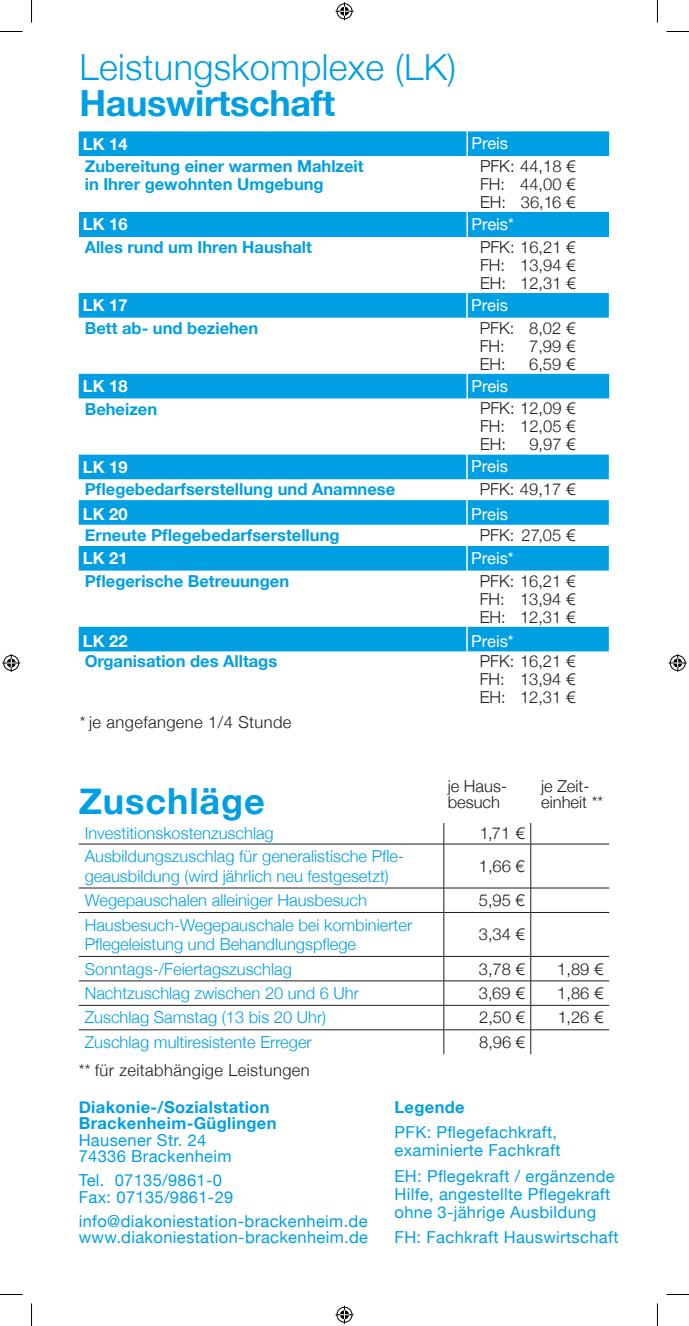
<style>
.page{position:relative;width:689px;height:1326px;background:#fff}
.page>*{position:absolute;margin:0;border:0;box-sizing:border-box;transform-origin:0 0}
.t1{font:300 36px "Helvetica Neue";letter-spacing:.01em;color:#009fe3}
.t2{font:700 36px "Helvetica Neue";letter-spacing:-.01em;color:#009fe3}
.t3{font:700 36px "Helvetica Neue";letter-spacing:.025em;color:#009fe3}
.t4{font:300 16.5px/19.5px "Helvetica Neue";color:#009fe3}
.t5{font:16.5px/16.5px "Helvetica Neue";letter-spacing:.02em;color:#009fe3}
.t6{font:300 16.5px/18px "Helvetica Neue";color:#1d1d1b;text-align:justify}
.t7{font:700 16.5px/18px "Helvetica Neue";color:#009fe3}
.t8{font:700 16.5px/16.5px "Helvetica Neue";letter-spacing:.02em;color:#009fe3}
.t9{font:300 16.5px "Helvetica Neue";letter-spacing:.025em;color:#1d1d1b}
.t10{font:16.5px "Helvetica Neue";color:#fff}
.t11{font:700 16.5px "Helvetica Neue";color:#fff}
.s1{font-family:"Frutiger LT Pro"}
</style>
<div class="page">
<div style="left:79px;top:131px;width:529px;height:25px;background:#009fe3"></div>
<div style="left:79px;top:212px;width:388px;height:25px;background:#009fe3"></div>
<div style="left:467px;top:212px;width:141px;height:25px;background:#009fe3"></div>
<svg style="left:466px;top:212px;width:1px;height:25px"></svg>
<svg style="left:79px;top:293px;width:529px;height:25px;background:#04a0e3"></svg>
<div style="left:79px;top:374px;width:529px;height:24px;background:#009fe3"></div>
<div style="left:79px;top:455px;width:529px;height:24px;background:#009fe3"></div>
<svg style="left:79px;top:500px;width:529px;height:25px;background:#04a0e3"></svg>
<div style="left:79px;top:546px;width:529px;height:25px;background:#009fe3"></div>
<div style="left:79px;top:627px;width:529px;height:24px;background:#009fe3"></div>
<hr style="left:79px;top:844px;width:364px;height:1px;background:#1d1d1b">
<hr style="left:443px;top:844px;width:87px;height:1px;background:#1d1d1b">
<hr style="left:530px;top:844px;width:78px;height:1px;background:#1d1d1b">
<hr style="left:79px;top:888px;width:364px;height:1px;background:#1d1d1b">
<hr style="left:443px;top:888px;width:87px;height:1px;background:#1d1d1b">
<hr style="left:530px;top:888px;width:78px;height:1px;background:#1d1d1b">
<hr style="left:79px;top:912px;width:364px;height:1px;background:#1d1d1b">
<hr style="left:443px;top:912px;width:87px;height:1px;background:#1d1d1b">
<hr style="left:530px;top:912px;width:78px;height:1px;background:#1d1d1b">
<hr style="left:79px;top:956px;width:364px;height:1px;background:#1d1d1b">
<hr style="left:443px;top:956px;width:87px;height:1px;background:#1d1d1b">
<hr style="left:530px;top:956px;width:78px;height:1px;background:#1d1d1b">
<hr style="left:79px;top:981px;width:364px;height:1px;background:#1d1d1b">
<hr style="left:443px;top:981px;width:87px;height:1px;background:#1d1d1b">
<hr style="left:530px;top:981px;width:78px;height:1px;background:#1d1d1b">
<hr style="left:79px;top:1005px;width:364px;height:1px;background:#1d1d1b">
<hr style="left:443px;top:1005px;width:87px;height:1px;background:#1d1d1b">
<hr style="left:530px;top:1005px;width:78px;height:1px;background:#1d1d1b">
<hr style="left:79px;top:1029px;width:364px;height:1px;background:#1d1d1b">
<hr style="left:443px;top:1029px;width:87px;height:1px;background:#1d1d1b">
<hr style="left:530px;top:1029px;width:78px;height:1px;background:#1d1d1b">
<svg style="left:443px;top:823px;width:1px;height:21px"></svg>
<hr style="left:443px;top:844px;width:1px;height:44px;background:#1d1d1b">
<svg style="left:443px;top:888px;width:1px;height:24px"></svg>
<hr style="left:443px;top:912px;width:1px;height:44px;background:#1d1d1b">
<svg style="left:443px;top:956px;width:1px;height:98px"></svg>
<svg style="left:530px;top:823px;width:1px;height:21px"></svg>
<hr style="left:530px;top:844px;width:1px;height:44px;background:#1d1d1b">
<svg style="left:530px;top:888px;width:1px;height:24px"></svg>
<hr style="left:530px;top:912px;width:1px;height:44px;background:#1d1d1b">
<svg style="left:530px;top:956px;width:1px;height:98px"></svg>
<svg style="left:0;top:31px;width:22px;height:1px"></svg>
<svg style="left:666px;top:31px;width:22px;height:1px"></svg>
<svg style="left:0;top:1294px;width:22px;height:1px"></svg>
<svg style="left:666px;top:1294px;width:22px;height:1px"></svg>
<svg style="left:31px;top:0;width:1px;height:23px"></svg>
<svg style="left:31px;top:1303px;width:1px;height:23px"></svg>
<svg style="left:656px;top:0;width:1px;height:22px"></svg>
<svg style="left:656px;top:1304px;width:1px;height:22px"></svg>
<svg style="left:335px;top:2px;width:18px;height:18px"></svg>
<svg style="left:335px;top:1306px;width:18px;height:18px"></svg>
<svg style="left:2px;top:654px;width:18px;height:18px"></svg>
<svg style="left:668px;top:654px;width:18px;height:18px"></svg>
<h1 class="t1" style="left:79px;top:38px;width:378px">Leistungskomplexe (LK)</h1>
<h1 class="t2" style="left:79px;top:75px;width:257px">Hauswirtschaft</h1>
<p class="t11" style="left:83px;top:131px;width:46px">LK 14</p>
<p class="t10" style="left:471px;top:131px;width:38px">Preis</p>
<p class="t7" style="left:85px;top:158px;width:280px">Zubereitung einer warmen Mahlzeit in Ihrer gewohnten Umgebung</p>
<p class="t6" style="left:479px;top:156px;width:97px">PFK: 44,18 <span class="s1">€ </span>FH: 44,00 <span class="s1">€ </span>EH: 36,16 <span class="s1">€</span></p>
<p class="t11" style="left:83px;top:212px;width:46px">LK 16</p>
<p class="t10" style="left:471px;top:212px;width:44px">Preis*</p>
<p class="t7" style="left:85px;top:238px;width:228px">Alles rund um Ihren Haushalt</p>
<p class="t6" style="left:479px;top:237px;width:97px">PFK: 16,21 <span class="s1">€ </span>FH: 13,94 <span class="s1">€ </span>EH: 12,31 <span class="s1">€</span></p>
<p class="t11" style="left:83px;top:292px;width:46px">LK 17</p>
<p class="t10" style="left:471px;top:293px;width:38px">Preis</p>
<p class="t7" style="left:85px;top:319px;width:175px">Bett ab- und beziehen</p>
<p class="t6" style="left:479px;top:317px;width:97px">PFK: 8,02 <span class="s1">€<br></span>FH:</p>
<p class="t6" style="left:528px;top:335px;width:48px">7,99 <span class="s1">€</span></p>
<p class="t6" style="left:479px;top:353px;width:27px">EH:</p>
<p class="t6" style="left:528px;top:353px;width:48px">6,59 <span class="s1">€</span></p>
<p class="t11" style="left:83px;top:373px;width:46px">LK 18</p>
<p class="t10" style="left:471px;top:374px;width:38px">Preis</p>
<p class="t7" style="left:85px;top:400px;width:74px">Beheizen</p>
<p class="t6" style="left:479px;top:398px;width:97px">PFK: 12,09 <span class="s1">€ </span>FH: 12,05 <span class="s1">€ </span>EH:</p>
<p class="t6" style="left:529px;top:434px;width:47px">9,97 <span class="s1">€</span></p>
<p class="t11" style="left:83px;top:454px;width:46px">LK 19</p>
<p class="t10" style="left:471px;top:455px;width:38px">Preis</p>
<p class="t7" style="left:85px;top:481px;width:312px">Pflegebedarfserstellung und Anamnese</p>
<p class="t6" style="left:479px;top:479px;width:97px">PFK: 49,17 <span class="s1">€</span></p>
<p class="t11" style="left:83px;top:502px;width:46px">LK 20</p>
<p class="t10" style="left:471px;top:502px;width:38px">Preis</p>
<p class="t7" style="left:85px;top:526px;width:256px">Erneute Pflegebedarfserstellung</p>
<p class="t6" style="left:479px;top:525px;width:97px">PFK: 27,05 <span class="s1">€</span></p>
<p class="t11" style="left:83px;top:545px;width:46px">LK 21</p>
<p class="t10" style="left:471px;top:546px;width:44px">Preis*</p>
<p class="t7" style="left:85px;top:572px;width:206px">Pflegerische Betreuungen</p>
<p class="t6" style="left:479px;top:570px;width:97px">PFK: 16,21 <span class="s1">€ </span>FH: 13,94 <span class="s1">€ </span>EH: 12,31 <span class="s1">€</span></p>
<p class="t11" style="left:83px;top:628px;width:46px">LK 22</p>
<p class="t10" style="left:471px;top:629px;width:44px">Preis*</p>
<p class="t7" style="left:85px;top:653px;width:194px">Organisation des Alltags</p>
<p class="t6" style="left:479px;top:651px;width:97px">PFK: 16,21 <span class="s1">€ </span>FH: 13,94 <span class="s1">€ </span>EH: 12,31 <span class="s1">€</span></p>
<p class="t9" style="left:80px;top:709px;width:213px">* je angefangene 1/4 Stunde</p>
<p class="t6" style="left:447px;top:776px;width:61px;line-height:16.5px">je Haus&shy;besuch</p>
<p class="t6" style="left:540px;top:776px;width:64px;line-height:16.5px">je Zeit&shy;einheit **</p>
<h1 class="t3" style="left:79px;top:773px;width:187px">Zuschläge</h1>
<p class="t4" style="left:85px;top:822px;width:190px">Investitionskostenzuschlag</p>
<p class="t6" style="left:479px;top:823px;width:46px">1,71 <span class="s1">€</span></p>
<p class="t4" style="left:85px;top:845px;width:321px">Ausbildungszuschlag für generalistische Pfle&shy;geausbildung (wird jährlich neu festgesetzt)</p>
<p class="t6" style="left:478px;top:856px;width:47px">1,66 €</p>
<p class="t4" style="left:85px;top:889px;width:283px">Wegepauschalen alleiniger Hausbesuch</p>
<p class="t6" style="left:478px;top:890px;width:47px">5,95 €</p>
<p class="t4" style="left:85px;top:914px;width:329px">Hausbesuch-Wegepauschale bei kombinierter<br>Pflegeleistung und Behandlungspflege</p>
<p class="t6" style="left:478px;top:924px;width:47px">3,34 <span class="s1">€</span></p>
<p class="t4" style="left:85px;top:958px;width:208px">Sonntags-/Feiertagszuschlag</p>
<p class="t6" style="left:478px;top:958px;width:47px">3,78 <span class="s1">€</span></p>
<p class="t6" style="left:556px;top:958px;width:47px">1,89 <span class="s1">€</span></p>
<p class="t4" style="left:85px;top:982px;width:275px">Nachtzuschlag zwischen 20 und 6 Uhr</p>
<p class="t6" style="left:478px;top:983px;width:47px">3,69 <span class="s1">€</span></p>
<p class="t6" style="left:556px;top:983px;width:47px">1,86 <span class="s1">€</span></p>
<p class="t4" style="left:85px;top:1006px;width:243px">Zuschlag Samstag (13 bis 20 Uhr)</p>
<p class="t6" style="left:478px;top:1007px;width:47px">2,50 <span class="s1">€</span></p>
<p class="t6" style="left:557px;top:1007px;width:47px">1,26 <span class="s1">€</span></p>
<p class="t4" style="left:85px;top:1031px;width:228px">Zuschlag multiresistente Erreger</p>
<p class="t6" style="left:478px;top:1032px;width:47px">8,96 <span class="s1">€</span></p>
<p class="t9" style="left:79px;top:1057px;width:232px">** für zeitabhängige Leistungen</p>
<p class="t8" style="left:79px;top:1099px;width:199px">Diakonie-/Sozialstation<br>Brackenheim-Güglingen</p>
<p class="t5" style="left:79px;top:1133px;width:154px">Hausener Str. 24<br>74336 Brackenheim</p>
<p class="t5" style="left:79px;top:1173px;width:156px">Tel. 07135/9861-0<br>Fax: 07135/9861-29</p>
<p class="t5" style="left:79px;top:1214px;width:290px">info@diakoniestation-brackenheim.de www.diakoniestation-brackenheim.de</p>
<p class="t8" style="left:394px;top:1099px;width:72px">Legende</p>
<p class="t5" style="left:394px;top:1124px;width:167px;line-height:18px">PFK: Pflegefachkraft, examinierte Fachkraft</p>
<p class="t5" style="left:394px;top:1168px;width:221px;line-height:18px">EH: Pflegekraft / ergänzende<br>Hilfe, angestellte Pflegekraft ohne 3-jährige Ausbildung</p>
<p class="t5" style="left:394px;top:1230px;width:225px">FH: Fachkraft Hauswirtschaft</p>
</div>
